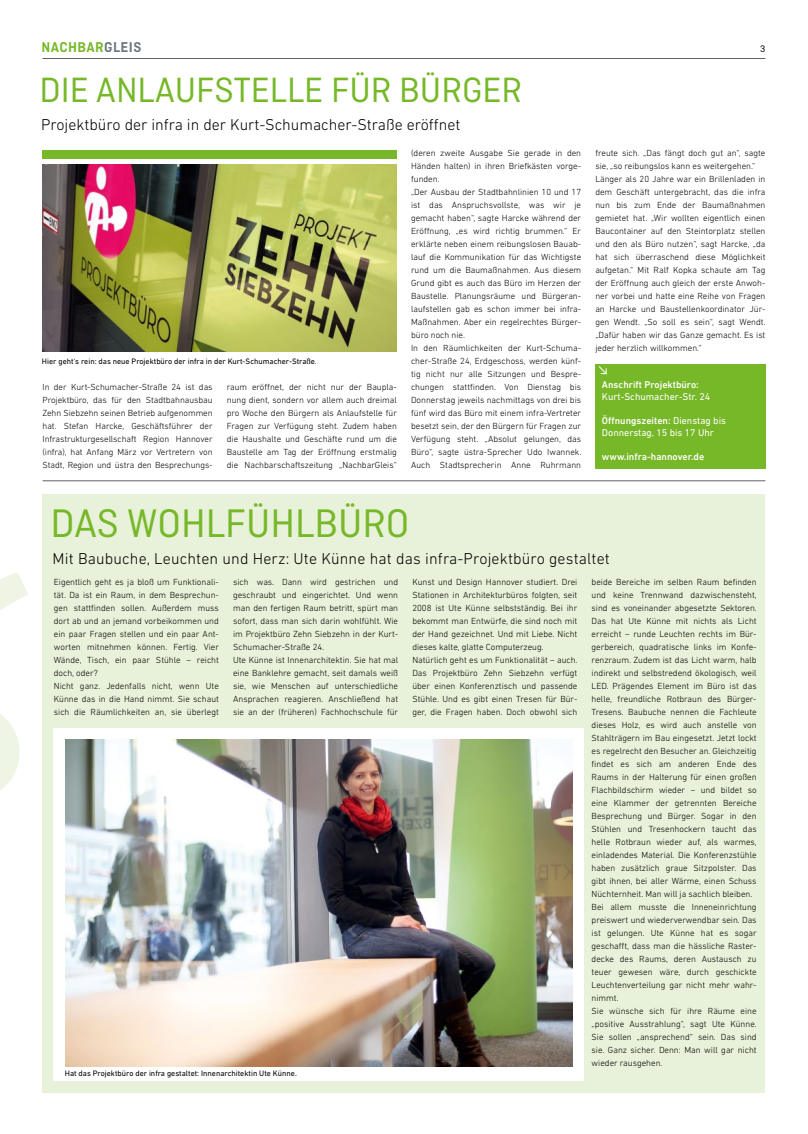
<style>
.page{position:relative;width:808px;height:1134px;background:#fff}
.page>*{position:absolute;margin:0;border:0;box-sizing:border-box;transform-origin:0 0}
.t1{font:42px "Ciutadella";color:#76b828}
.t2{font:37px "Ciutadella";color:#76b828}
.t3{font:300 16px "DIN Next LT Pro";letter-spacing:.01em;color:#000}
.t4{font:600 15px "Ciutadella";letter-spacing:.03em;color:#76b828}
.t5{font:10px/12px "DIN Next LT Pro";color:#fff}
.t6{font:500 10px "DIN Next LT Pro";color:#fff}
.t7{font:10px "Ciutadella";color:#000}
.t8{font:300 9px/13px "DIN Next LT Pro";color:#000}
.t9{font:8px "DIN Next LT Pro";color:#000}
.s1{color:#6c757a}
.s2{font-weight:500}
</style>
<div class="page">
<svg style="left:0;top:572px;width:28px;height:218px"></svg>
<hr style="left:43px;top:481px;width:722px;height:1px;background:#636362">
<img style="left:43px;top:165px;width:354px;height:186px">
<div style="left:43px;top:150px;width:354px;height:8px;background:#76b828"></div>
<div style="left:43px;top:494px;width:722px;height:598px;background:#e8f1d9"></div>
<div style="left:54px;top:728px;width:530px;height:352px;background:#fff"></div>
<img style="left:65px;top:740px;width:507px;height:326px">
<hr style="left:43px;top:58px;width:722px;height:1px;background:#636362">
<div style="left:595px;top:364px;width:170px;height:104px;background:#76b828"></div>
<svg style="left:599px;top:366px;width:8px;height:9px"></svg>
<h3 class="t4" style="left:41px;top:39px;width:102px">NACHBAR<span class="s1">GLEIS</span></h3>
<h2 class="t2" style="left:39px;top:70px;width:484px">DIE ANLAUFSTELLE FÜR BÜRGER</h2>
<h3 class="t3" style="left:41px;top:115px;width:421px">Projektbüro der infra in der Kurt-Schumacher-Straße eröffnet</h3>
<p class="t7" style="left:760px;top:43px;width:7px">3</p>
<p class="t9" style="left:42px;top:356px;width:276px">Hier geht's rein: das neue Projektbüro der infra in der Kurt-Schumacher-Straße.</p>
<p class="t8" style="left:43px;top:380px;width:172px;text-align:justify">In der Kurt-Schumacher-Straße 24 ist das Projektbüro, das für den Stadtbahnausbau Zehn Siebzehn seinen Betrieb aufgenommen hat. Stefan Harcke, Geschäftsführer der Infrastrukturgesellschaft Region Hannover (infra), hat Anfang März vor Vertretern von Stadt, Region und üstra den Besprechungs-</p>
<p class="t8" style="left:227px;top:380px;width:172px;text-align:justify">raum eröffnet, der nicht nur der Baupla&shy;nung dient, sondern vor allem auch dreimal pro Woche den Bürgern als Anlaufstelle für Fragen zur Verfügung steht. Zudem haben die Haushalte und Geschäfte rund um die Baustelle am Tag der Eröffnung erstmalig die Nachbarschaftszeitung „NachbarGleis“</p>
<p class="t8" style="left:411px;top:146px;width:172px">(deren zweite Ausgabe Sie gerade in den Händen halten) in ihren Briefkästen vorge&shy;funden.<br>„Der Ausbau der Stadtbahnlinien 10 und 17 ist das Anspruchsvollste, was wir je gemacht haben“, sagte Harcke während der Eröffnung, „es wird richtig brummen.“ Er erklärte neben einem reibungslosen Bauab&shy;lauf die Kommunikation für das Wichtigste rund um die Baumaßnahmen. Aus diesem Grund gibt es auch das Büro im Herzen der Baustelle. Planungsräume und Bürgeran&shy;laufstellen gab es schon immer bei infra-Maßnahmen. Aber ein regelrechtes Bürger&shy;büro noch nie.<br>In den Räumlichkeiten der Kurt-Schuma&shy;cher-Straße 24, Erdgeschoss, werden künf&shy;tig nicht nur alle Sitzungen und Bespre&shy;chungen stattfinden. Von Dienstag bis Donnerstag jeweils nachmittags von drei bis fünf wird das Büro mit einem infra-Vertreter besetzt sein, der den Bürgern für Fragen zur Verfügung steht. „Absolut gelungen, das Büro“, sagte üstra-Sprecher Udo Iwannek.<br>Auch Stadtsprecherin Anne Ruhrmann</p>
<p class="t8" style="left:595px;top:146px;width:172px">freute sich. „Das fängt doch gut an“, sagte sie, „so reibungslos kann es weitergehen.“ Länger als 20 Jahre war ein Brillenladen in dem Geschäft untergebracht, das die infra nun bis zum Ende der Baumaßnahmen gemietet hat. „Wir wollten eigentlich einen Baucontainer auf den Steintorplatz stellen und den als Büro nutzen“, sagt Harcke, „da hat sich überraschend diese Möglichkeit aufgetan.“ Mit Ralf Kopka schaute am Tag der Eröffnung auch gleich der erste Anwoh&shy;ner vorbei und hatte eine Reihe von Fragen an Harcke und Baustellenkoordinator Jür&shy;gen Wendt. „So soll es sein“, sagt Wendt. „Dafür haben wir das Ganze gemacht. Es ist jeder herzlich willkommen.“</p>
<p class="t6" style="left:602px;top:379px;width:98px">Anschrift Projektbüro:</p>
<p class="t5" style="left:602px;top:390px;width:110px">Kurt-Schumacher-Str. 24</p>
<p class="t5" style="left:602px;top:414px;width:126px"><span class="s2">Öffnungszeiten:</span> Dienstag bis<br>Donnerstag, 15 bis 17 Uhr</p>
<p class="t6" style="left:602px;top:451px;width:104px">www.infra-hannover.de</p>
<h1 class="t1" style="left:51px;top:500px;width:360px">DAS WOHLFÜHLBÜRO</h1>
<h3 class="t3" style="left:53px;top:549px;width:559px">Mit Baubuche, Leuchten und Herz: Ute Künne hat das infra-Projektbüro gestaltet</h3>
<p class="t8" style="left:54px;top:575px;width:167px">Eigentlich geht es ja bloß um Funktionali&shy;tät. Da ist ein Raum, in dem Besprechun&shy;gen stattfinden sollen. Außerdem muss dort ab und an jemand vorbeikommen und ein paar Fragen stellen und ein paar Ant&shy;worten mitnehmen können. Fertig. Vier Wände, Tisch, ein paar Stühle – reicht doch, oder?<br>Nicht ganz. Jedenfalls nicht, wenn Ute Künne das in die Hand nimmt. Sie schaut sich die Räumlichkeiten an, sie überlegt</p>
<p class="t8" style="left:233px;top:575px;width:167px">sich was. Dann wird gestrichen und geschraubt und eingerichtet. Und wenn man den fertigen Raum betritt, spürt man sofort, dass man sich darin wohlfühlt. Wie im Projektbüro Zehn Siebzehn in der Kurt-Schumacher-Straße 24.<br>Ute Künne ist Innenarchitektin. Sie hat mal eine Banklehre gemacht, seit damals weiß sie, wie Menschen auf unterschiedliche Ansprachen reagieren. Anschließend hat sie an der (früheren) Fachhochschule für</p>
<p class="t8" style="left:412px;top:575px;width:167px">Kunst und Design Hannover studiert. Drei Stationen in Architekturbüros folgten, seit 2008 ist Ute Künne selbstständig. Bei ihr bekommt man Entwürfe, die sind noch mit der Hand gezeichnet. Und mit Liebe. Nicht dieses kalte, glatte Computerzeug.<br>Natürlich geht es um Funktionalität – auch.<br>Das Projektbüro Zehn Siebzehn verfügt über einen Konferenztisch und passende Stühle. Und es gibt einen Tresen für Bür&shy;ger, die Fragen haben. Doch obwohl sich</p>
<p class="t8" style="left:592px;top:575px;width:167px">beide Bereiche im selben Raum befinden und keine Trennwand dazwischensteht, sind es voneinander abgesetzte Sektoren.<br>Das hat Ute Künne mit nichts als Licht erreicht – runde Leuchten rechts im Bür&shy;gerbereich, quadratische links im Konfe&shy;renzraum. Zudem ist das Licht warm, halb indirekt und selbstredend ökologisch, weil LED. Prägendes Element im Büro ist das helle, freundliche Rotbraun des Bürger-Tresens. Baubuche nennen die Fachleute dieses Holz, es wird auch anstelle von Stahlträgern im Bau eingesetzt. Jetzt lockt es regelrecht den Besucher an. Gleichzeitig findet es sich am anderen Ende des Raums in der Halterung für einen großen Flachbildschirm wieder – und bildet so eine Klammer der getrennten Bereiche Besprechung und Bürger. Sogar in den Stühlen und Tresenhockern taucht das helle Rotbraun wieder auf, als warmes, einladendes Material. Die Konferenzstühle haben zusätzlich graue Sitzpolster. Das gibt ihnen, bei aller Wärme, einen Schuss Nüchternheit. Man will ja sachlich bleiben.<br>Bei allem musste die Inneneinrichtung preiswert und wiederverwendbar sein. Das ist gelungen. Ute Künne hat es sogar geschafft, dass man die hässliche Raster&shy;decke des Raums, deren Austausch zu teuer gewesen wäre, durch geschickte Leuchtenverteilung gar nicht mehr wahr&shy;nimmt.<br>Sie wünsche sich für ihre Räume eine „positive Ausstrahlung“, sagt Ute Künne.<br>Sie sollen „ansprechend“ sein. Das sind sie. Ganz sicher. Denn: Man will gar nicht wieder rausgehen.</p>
<p class="t9" style="left:65px;top:1069px;width:234px">Hat das Projektbüro der infra gestaltet: Innenarchitektin Ute Künne.</p>
</div>
